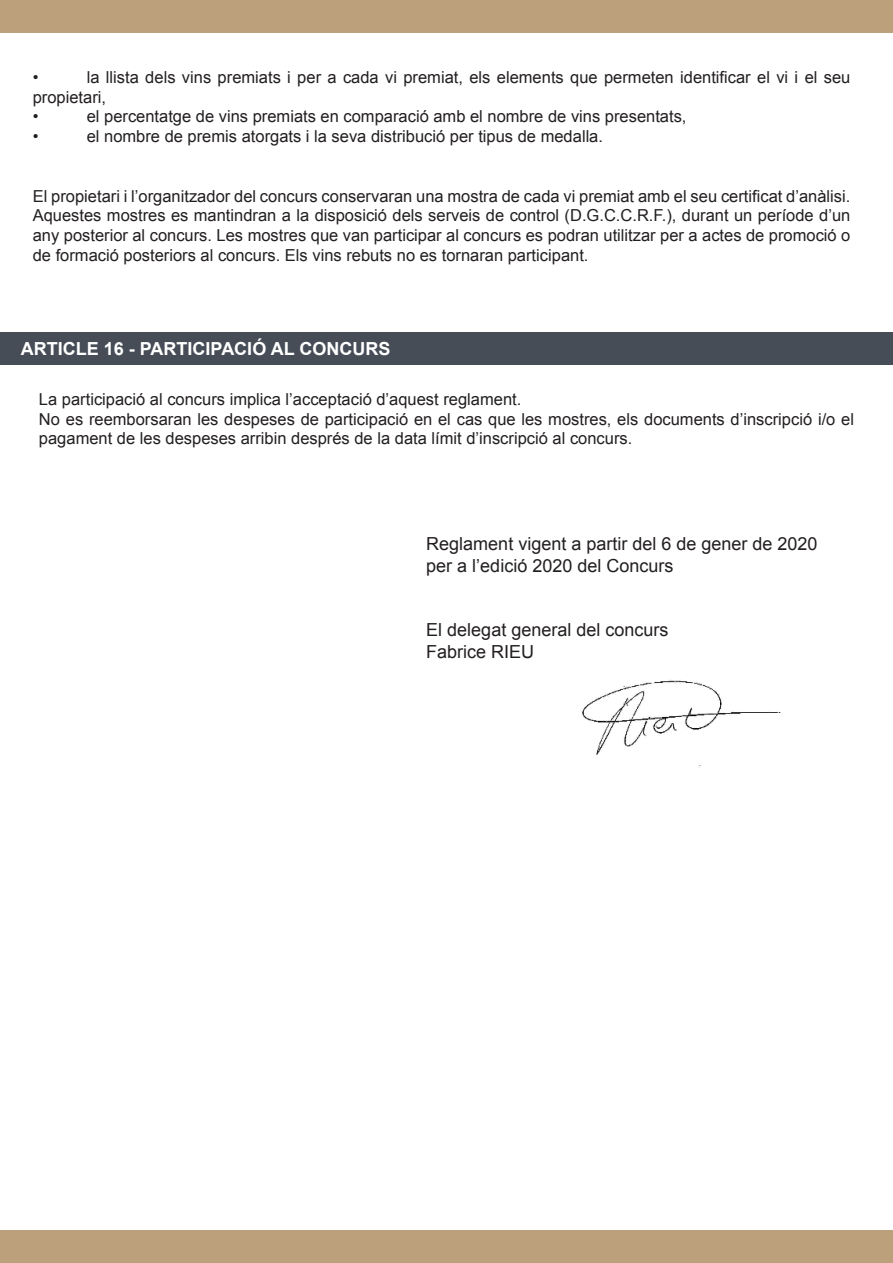
<style>
.page{position:relative;width:893px;height:1263px;background:#fff}
.page>*{position:absolute;margin:0;border:0;box-sizing:border-box;transform-origin:0 0}
.t1{font:18px/21.6px "Arial";color:#231f20}
.t2{font:700 18px "Arial";color:#fff}
.t3{font:16.5px/19.8px "Arial";color:#231f20}
</style>
<div class="page">
<img style="left:582px;top:679px;width:199px;height:87px">
<div style="left:0;top:0;width:893px;height:33px;background:#bca07b"></div>
<div style="left:0;top:333px;width:893px;height:32px;background:#464d57"></div>
<div style="left:0;top:1230px;width:893px;height:33px;background:#bca07b"></div>
<p class="t3" style="left:33px;top:67px;width:819px;text-indent:54px">la llista dels vins premiats i per a cada vi premiat, els elements que permeten identificar el vi i el seu propietari,</p>
<p class="t3" style="left:33px;top:107px;width:7px">•</p>
<p class="t3" style="left:87px;top:107px;width:601px">el percentatge de vins premiats en comparació amb el nombre de vins presentats,</p>
<p class="t3" style="left:33px;top:127px;width:7px">•</p>
<p class="t3" style="left:87px;top:127px;width:518px">el nombre de premis atorgats i la seva distribució per tipus de medalla.</p>
<p class="t3" style="left:33px;top:67px;width:7px">•</p>
<p class="t3" style="left:33px;top:186px;width:819px;text-align:justify">El propietari i l’organitzador del concurs conservaran una mostra de cada vi premiat amb el seu certificat d’anàlisi.<br>Aquestes mostres es mantindran a la disposició dels serveis de control (D.G.C.C.R.F.), durant un període d’un any posterior al concurs. Les mostres que van participar al concurs es podran utilitzar per a actes de promoció o de formació posteriors al concurs. Els vins rebuts no es tornaran participant.</p>
<p class="t2" style="left:21px;top:336px;width:371px">ARTICLE 16 - PARTICIPACIÓ AL CONCURS</p>
<p class="t3" style="left:39px;top:389px;width:484px">La participació al concurs implica l’acceptació d’aquest reglament.</p>
<p class="t3" style="left:39px;top:409px;width:816px">No es reemborsaran les despeses de participació en el cas que les mostres, els documents d’inscripció i/o el pagament de les despeses arribin després de la data límit d’inscripció al concurs.</p>
<p class="t1" style="left:426px;top:533px;width:393px">Reglament vigent a partir del 6 de gener de 2020 per a l’edició 2020 del Concurs</p>
<p class="t1" style="left:426px;top:619px;width:244px">El delegat general del concurs</p>
<p class="t1" style="left:426px;top:641px;width:110px">Fabrice RIEU</p>
</div>
